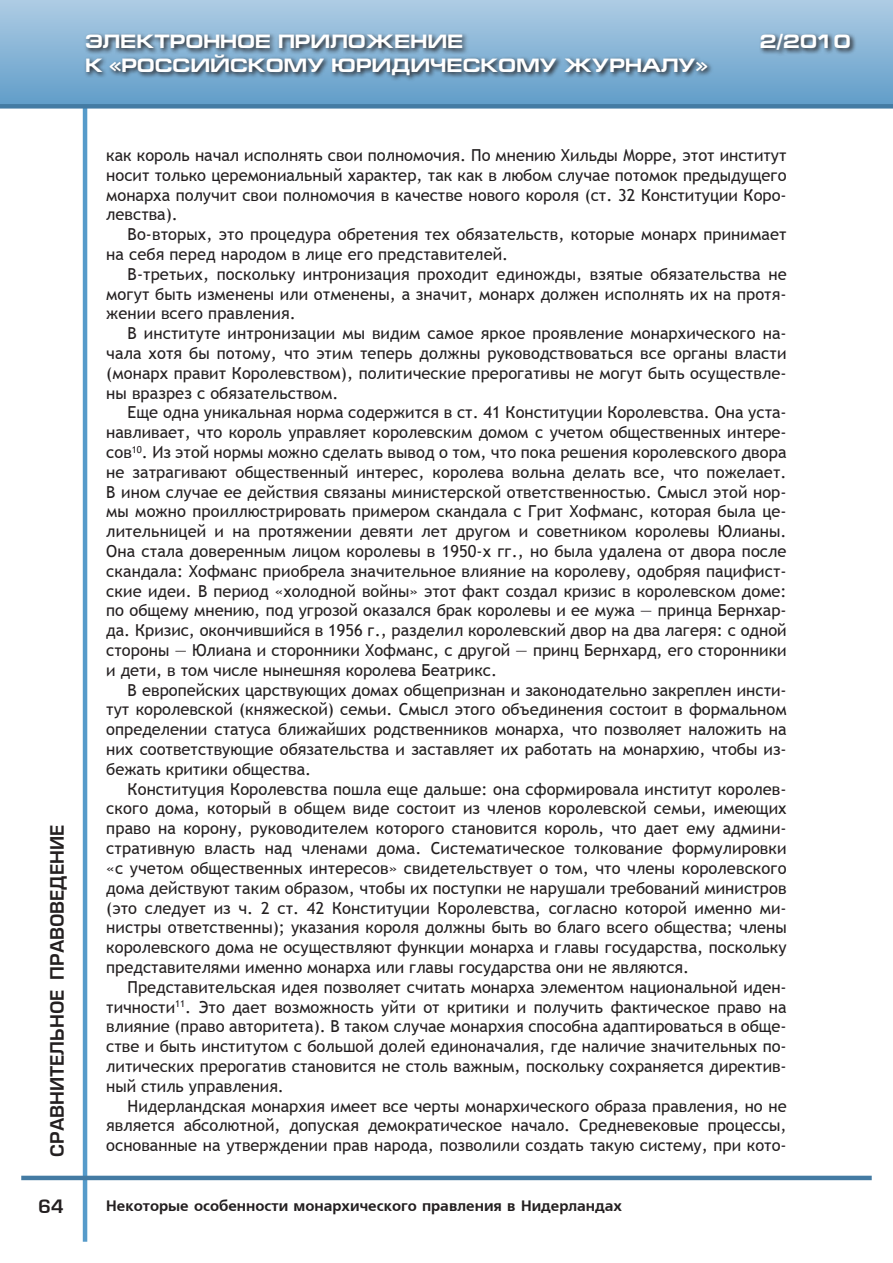
<style>
.page{position:relative;width:893px;height:1263px;background:#fff}
.page>*{position:absolute;margin:0;border:0;box-sizing:border-box;transform-origin:0 0}
.t1{font:700 19.5px "Europe Ext";color:#fff}
.t2{font:18px "Europe Demi Normal";color:#231f20}
.t3{font:16.5px/19.8px "Trebuchet MS";color:#231f20;text-align:justify}
.t4{font:15px "Free Set Bold Cyrillic";color:#231f20}
</style>
<div class="page">
<hr style="left:83px;top:89px;width:4px;height:1153px;background:#569bca">
<hr style="left:21px;top:1176px;width:851px;height:4px;background:#447ba3">
<div style="left:0;top:0;width:893px;height:106px;background:linear-gradient(to bottom,#aecce4,#619dc9)"></div>
<div style="left:0;top:104px;width:893px;height:5px;background:#447ba3"></div>
<svg style="left:83px;top:31px;width:773px;height:50px;background:#7297b3"></svg>
<p class="t1" style="left:85px;top:31px;width:380px">ЭЛЕКТРОННОЕ ПРИЛОЖЕНИЕ</p>
<p class="t1" style="left:760px;top:31px;width:92px">2/2010</p>
<p class="t1" style="left:85px;top:54px;width:624px">К «РОССИЙСКОМУ ЮРИДИЧЕСКОМУ ЖУРНАЛУ»</p>
<p class="t2" style="left:47px;top:1157px;width:333px;rotate:-90deg">сравнительное правоведение</p>
<p class="t2" style="left:38px;top:1196px;width:27px">64</p>
<p class="t3" style="left:106px;top:145px;width:682px">как король начал исполнять свои полномочия. По мнению Хильды Морре, этот институт носит только церемониальный характер, так как в любом случае потомок предыдущего монарха получит свои полномочия в качестве нового короля (ст. 32 Конституции Коро&shy;левства).</p>
<p class="t3" style="left:106px;top:225px;width:682px;text-indent:21px">Во-вторых, это процедура обретения тех обязательств, которые монарх принимает на себя перед народом в лице его представителей.</p>
<p class="t3" style="left:106px;top:264px;width:682px;text-indent:21px">В-третьих, поскольку интронизация проходит единожды, взятые обязательства не могут быть изменены или отменены, а значит, монарх должен исполнять их на протя&shy;жении всего правления.</p>
<p class="t3" style="left:106px;top:324px;width:682px;text-indent:21px">В институте интронизации мы видим самое яркое проявление монархического на&shy;чала хотя бы потому, что этим теперь должны руководствоваться все органы власти (монарх правит Королевством), политические прерогативы не могут быть осуществле&shy;ны вразрез с обязательством.</p>
<p class="t3" style="left:106px;top:403px;width:682px;text-indent:21px">Еще одна уникальная норма содержится в ст. 41 Конституции Королевства. Она уста&shy;навливает, что король управляет королевским домом с учетом общественных интере&shy;сов<sup>10</sup>. Из этой нормы можно сделать вывод о том, что пока решения королевского двора не затрагивают общественный интерес, королева вольна делать все, что пожелает.<br>В ином случае ее действия связаны министерской ответственностью. Смысл этой нор&shy;мы можно проиллюстрировать примером скандала с Грит Хофманс, которая была це&shy;лительницей и на протяжении девяти лет другом и советником королевы Юлианы.<br>Она стала доверенным лицом королевы в 1950-х гг., но была удалена от двора после скандала: Хофманс приобрела значительное влияние на королеву, одобряя пацифист&shy;ские идеи. В период «холодной войны» этот факт создал кризис в королевском доме: по общему мнению, под угрозой оказался брак королевы и ее мужа — принца Бернхар&shy;да. Кризис, окончившийся в 1956 г., разделил королевский двор на два лагеря: с одной стороны — Юлиана и сторонники Хофманс, с другой — принц Бернхард, его сторонники и дети, в том числе нынешняя королева Беатрикс.</p>
<p class="t3" style="left:106px;top:680px;width:682px;text-indent:21px">В европейских царствующих домах общепризнан и законодательно закреплен инсти&shy;тут королевской (княжеской) семьи. Смысл этого объединения состоит в формальном определении статуса ближайших родственников монарха, что позволяет наложить на них соответствующие обязательства и заставляет их работать на монархию, чтобы из&shy;бежать критики общества.</p>
<p class="t3" style="left:106px;top:779px;width:682px;text-indent:21px">Конституция Королевства пошла еще дальше: она сформировала институт королев&shy;ского дома, который в общем виде состоит из членов королевской семьи, имеющих право на корону, руководителем которого становится король, что дает ему админи&shy;стративную власть над членами дома. Систематическое толкование формулировки «с учетом общественных интересов» свидетельствует о том, что члены королевского дома действуют таким образом, чтобы их поступки не нарушали требований министров (это следует из ч. 2 ст. 42 Конституции Королевства, согласно которой именно ми&shy;нистры ответственны); указания короля должны быть во благо всего общества; члены королевского дома не осуществляют функции монарха и главы государства, поскольку представителями именно монарха или главы государства они не являются.</p>
<p class="t3" style="left:106px;top:977px;width:682px;text-indent:21px">Представительская идея позволяет считать монарха элементом национальной иден&shy;тичности<sup>11</sup>. Это дает возможность уйти от критики и получить фактическое право на влияние (право авторитета). В таком случае монархия способна адаптироваться в обще&shy;стве и быть институтом с большой долей единоначалия, где наличие значительных по&shy;литических прерогатив становится не столь важным, поскольку сохраняется директив&shy;ный стиль управления.</p>
<p class="t3" style="left:106px;top:1096px;width:682px;text-indent:21px">Нидерландская монархия имеет все черты монархического образа правления, но не является абсолютной, допуская демократическое начало. Средневековые процессы, основанные на утверждении прав народа, позволили создать такую систему, при кото-</p>
<p class="t4" style="left:106px;top:1197px;width:517px">Некоторые особенности монархического правления в Нидерландах</p>
</div>
